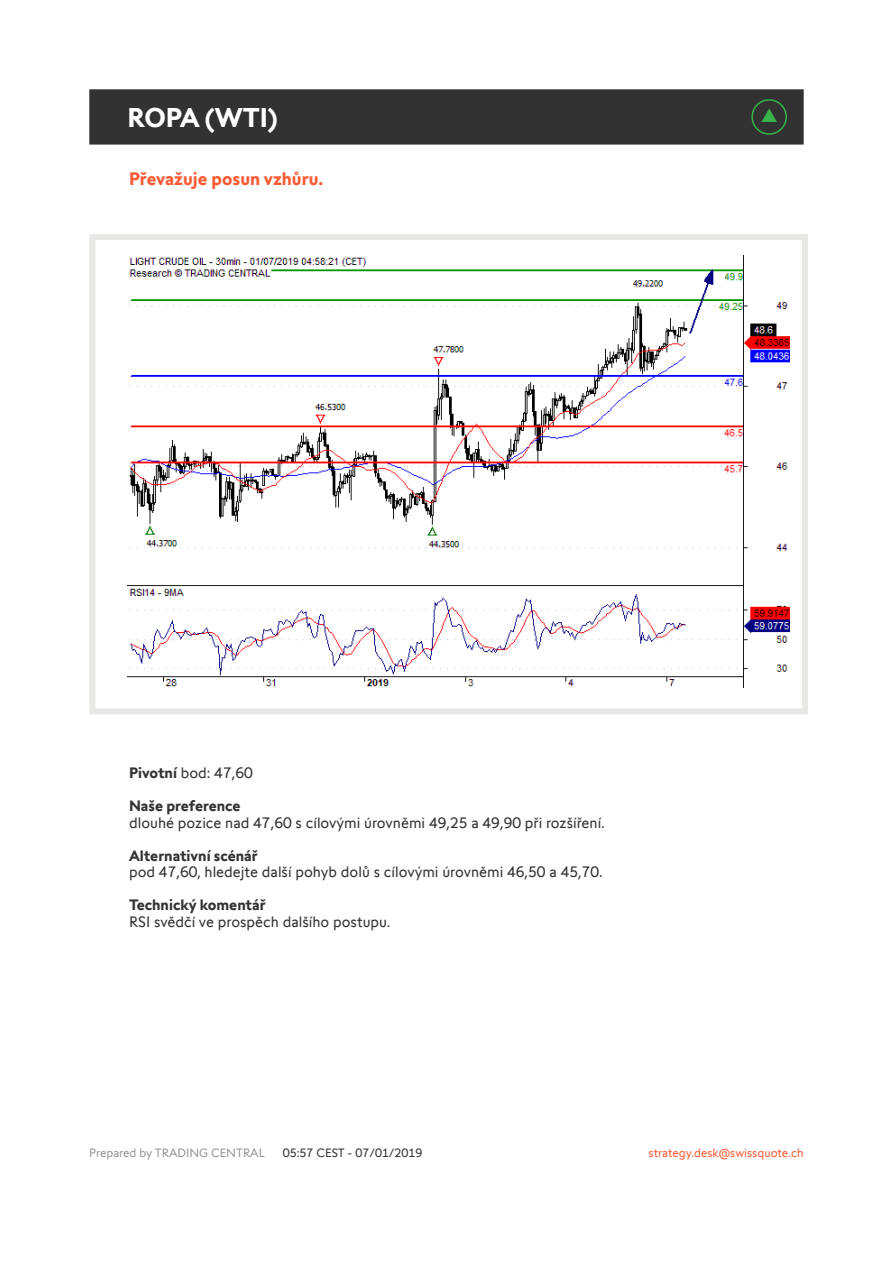
<style>
.page{position:relative;width:893px;height:1263px;background:#fff}
.page>*{position:absolute;margin:0;border:0;box-sizing:border-box;transform-origin:0 0}
.t1{font:700 27px "Swissquote CT";color:#fff}
.t2{font:700 18px "Swissquote CT";color:#fa5b35}
.t3{font:15px "Swissquote CT";color:#323232}
.t4{font:700 15px "Swissquote CT";color:#323232}
.t5{font:12px "Swissquote CT";color:#fa5b35}
.t6{font:12px "Swissquote CT";color:#939598}
.t7{font:12px "Swissquote CT";color:#323232}
.s1{font-weight:700}
</style>
<div class="page">
<div style="left:89px;top:234px;width:719px;height:480px;border:6px solid #e9e8e7"></div>
<div style="left:89px;top:89px;width:715px;height:56px;background:#323232;border:2px solid #323232"></div>
<img style="left:128px;top:255px;width:661px;height:432px">
<svg style="left:751px;top:99px;width:36px;height:36px"></svg>
<h1 class="t1" style="left:128px;top:101px;width:152px">ROPA (WTI)</h1>
<p class="t2" style="left:129px;top:168px;width:196px">Převažuje posun vzhůru.</p>
<p class="t3" style="left:129px;top:764px;width:125px"><span class="s1">Pivotní</span> bod: 47,60</p>
<p class="t4" style="left:129px;top:797px;width:113px">Naše preference</p>
<p class="t3" style="left:129px;top:814px;width:477px">dlouhé pozice nad 47,60 s cílovými úrovněmi 49,25 a 49,90 při rozšíření.</p>
<p class="t4" style="left:129px;top:846px;width:130px">Alternativní scénář</p>
<p class="t3" style="left:129px;top:863px;width:475px">pod 47,60, hledejte další pohyb dolů s cílovými úrovněmi 46,50 a 45,70.</p>
<p class="t4" style="left:129px;top:896px;width:138px">Technický komentář</p>
<p class="t3" style="left:129px;top:913px;width:263px">RSI svědčí ve prospěch dalšího postupu.</p>
<p class="t6" style="left:89px;top:1145px;width:177px">Prepared by TRADING CENTRAL</p>
<p class="t7" style="left:283px;top:1145px;width:141px">05:57 CEST - 07/01/2019</p>
<p class="t5" style="left:649px;top:1145px;width:157px">strategy.desk@swissquote.ch</p>
</div>
